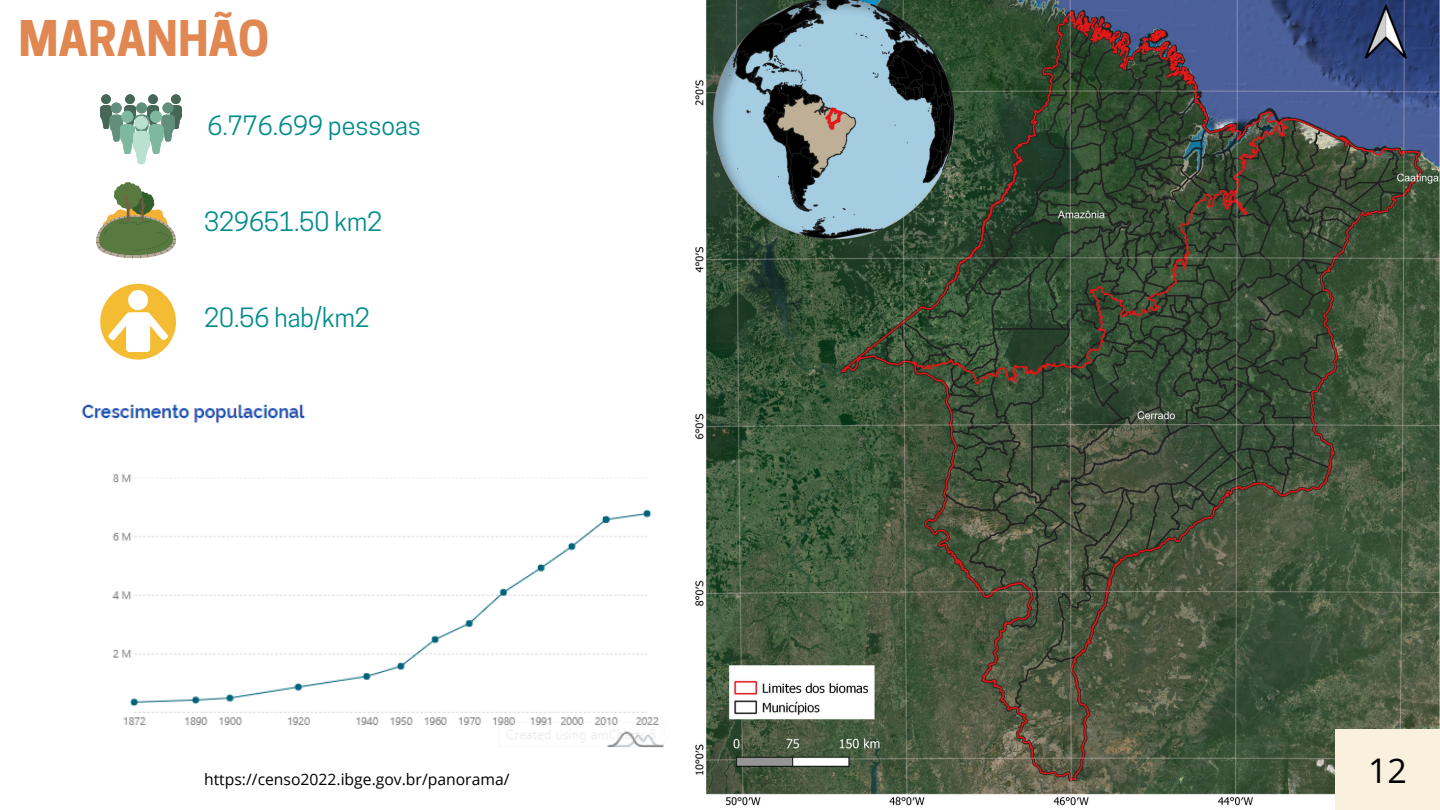
<style>
.page{position:relative;width:1440px;height:810px;background:#fff}
.page>*{position:absolute;margin:0;border:0;box-sizing:border-box;transform-origin:0 0}
.t1{font:700 46.2px "Cooper Hewitt";color:#e18752}
.t2{font:34px "Open Sans";color:#000}
.t3{font:25px "Cooper Hewitt";color:#038c8c}
.t4{font:15.7px "Open Sans";color:#000}
</style>
<div class="page">
<img style="left:695px;top:0;width:745px;height:806px">
<svg style="left:100px;top:94px;width:82px;height:70px"></svg>
<div style="left:134px;top:116px;width:14px;height:13px;background:#bae1cf;border-radius:50%"></div>
<img style="left:81px;top:404px;width:583px;height:344px">
<svg style="left:100px;top:284px;width:76px;height:76px"></svg>
<svg style="left:96px;top:182px;width:80px;height:77px"></svg>
<div style="left:1335px;top:729px;width:105px;height:81px;background:#f9f0de"></div>
<h2 class="t1" style="left:18px;top:22px;width:252px">MARANHÃO</h2>
<p class="t3" style="left:208px;top:116px;width:215px">6.776.699 pessoas</p>
<p class="t3" style="left:204px;top:212px;width:180px">329651.50 km2</p>
<h2 class="t3" style="left:204px;top:308px;width:167px">20.56 hab/km2</h2>
<h2 class="t4" style="left:204px;top:768px;width:307px">https://censo2022.ibge.gov.br/panorama/</h2>
<p class="t2" style="left:1368px;top:747px;width:40px">12</p>
</div>
